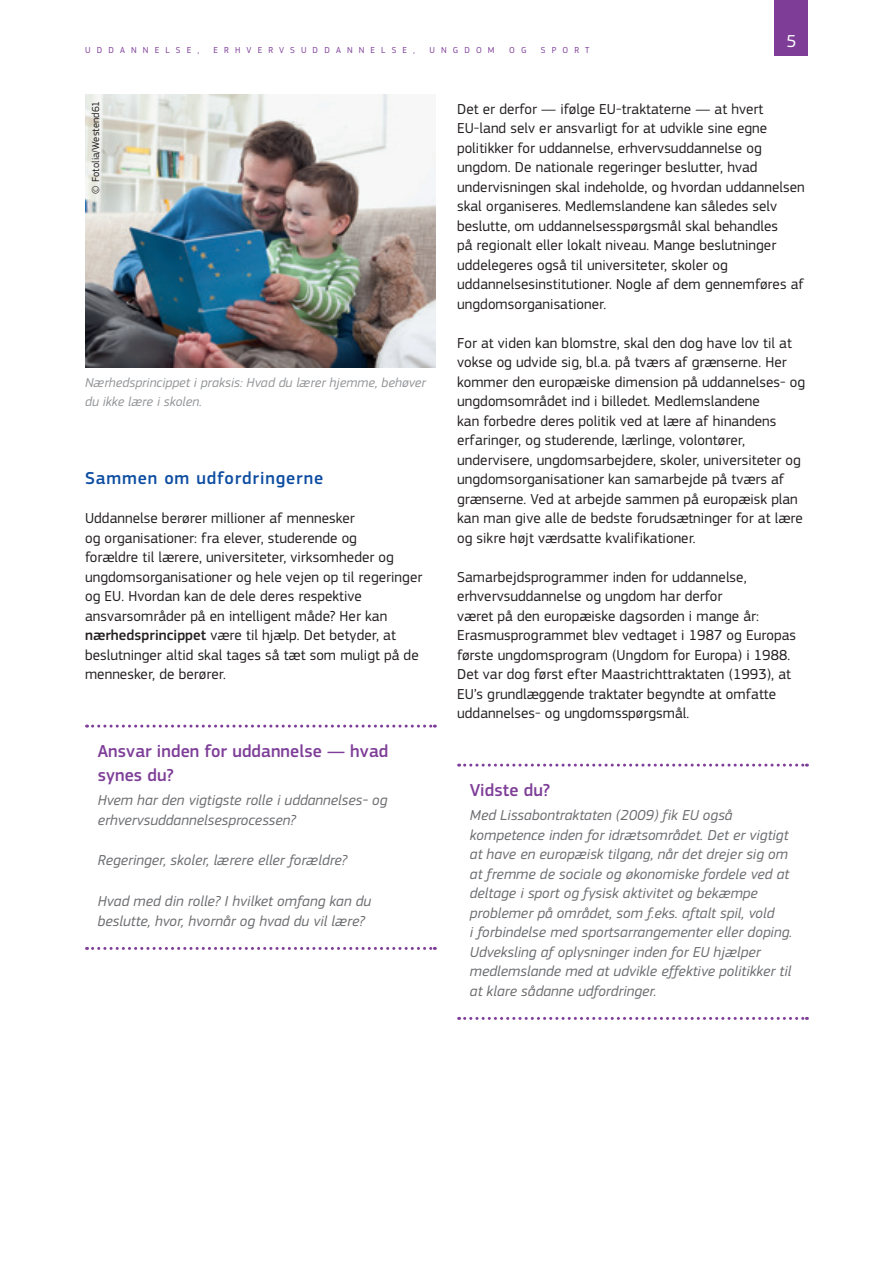
<style>
.page{position:relative;width:893px;height:1263px;background:#fff}
.page>*{position:absolute;margin:0;border:0;box-sizing:border-box;transform-origin:0 0}
.Box_Title{font:500 18px/24px "EC Square Sans Pro";letter-spacing:.005em;color:#7e3e98}
.Heading03{font:500 18px "EC Square Sans Pro";letter-spacing:.05em;color:#0d4da1}
.t1{font:18px "EC Square Sans Pro";color:#fff}
.BodyText{font:15px/19.5px "EC Square Sans Pro";letter-spacing:.005em;color:#231f20}
.Box_fin{font:italic 15px/19.5px "EC Square Sans Pro";letter-spacing:.005em;color:#6c6d70}
.Box{font:italic 15px/19.5px "EC Square Sans Pro";letter-spacing:.005em;color:#6c6d70}
.legende_L{font:italic 13.5px/19.5px "EC Square Sans Pro";letter-spacing:.005em;color:#939598}
.copyright_copy{font:10.5px "EC Square Sans Pro";letter-spacing:.005em;color:#231f20}
.t2{font:9px "EC Square Sans Pro";color:#7e3e98}
.s1{font-weight:500}
</style>
<div class="page">
<div style="left:775px;top:0;width:33px;height:55px;background:#7e3e98"></div>
<svg style="left:87px;top:725px;width:348px;height:3px"></svg>
<svg style="left:87px;top:947px;width:348px;height:3px"></svg>
<svg style="left:459px;top:764px;width:348px;height:3px"></svg>
<svg style="left:459px;top:1017px;width:348px;height:3px"></svg>
<img style="left:85px;top:94px;width:351px;height:273px">
<p class="t2" style="left:85px;top:45px;width:23px">U ddannelse</p>
<p class="t2" style="left:197px;top:45px;width:3px">,</p>
<p class="t2" style="left:214px;top:45px;width:10px">erh</p>
<p class="t2" style="left:247px;top:45px;width:20px">v er</p>
<p class="t2" style="left:279px;top:45px;width:23px">v suddannelse</p>
<p class="t2" style="left:413px;top:45px;width:3px">,</p>
<p class="t2" style="left:429px;top:45px;width:12px">ungdom</p>
<p class="t2" style="left:509px;top:45px;width:10px">og</p>
<p class="t2" style="left:541px;top:45px;width:11px">sport</p>
<p class="t1" style="left:786px;top:30px;width:12px">5</p>
<p class="copyright_copy" style="left:90px;top:193px;width:94px;rotate:-90deg">© Fotolia/Westend61</p>
<p class="legende_L" style="left:85px;top:373px;width:342px">Nærhedsprincippet i praksis: Hvad du lærer hjemme, behøver du ikke lære i skolen.</p>
<p class="Heading03" style="left:85px;top:468px;width:240px">Sammen om udfordringerne</p>
<p class="BodyText" style="left:85px;top:509px;width:339px">Uddannelse berører millioner af mennesker<br>og organisationer: fra elever, studerende og<br>forældre til lærere, universiteter, virksomheder og ungdomsorganisationer og hele vejen op til regeringer og EU. Hvordan kan de dele deres respektive ansvarsområder på en intelligent måde? Her kan <span class="s1">nærhedsprincippet</span> være til hjælp. Det betyder, at beslutninger altid skal tages så tæt som muligt på de mennesker, de berører.</p>
<p class="Box_Title" style="left:98px;top:740px;width:292px">Ansvar inden for uddannelse — hvad synes du?</p>
<p class="Box" style="left:98px;top:790px;width:291px">Hvem har den vigtigste rolle i uddannelses- og erhvervsuddannelsesprocessen?</p>
<p class="Box" style="left:98px;top:851px;width:251px">Regeringer, skoler, lærere eller forældre?</p>
<p class="Box_fin" style="left:98px;top:891px;width:275px">Hvad med din rolle? I hvilket omfang kan du beslutte, hvor, hvornår og hvad du vil lære?</p>
<p class="BodyText" style="left:457px;top:99px;width:349px">Det er derfor — ifølge EU‑traktaterne — at hvert EU‑land selv er ansvarligt for at udvikle sine egne politikker for uddannelse, erhvervsuddannelse og ungdom. De nationale regeringer beslutter, hvad undervisningen skal indeholde, og hvordan uddannelsen skal organiseres. Medlemslandene kan således selv beslutte, om uddannelsesspørgsmål skal behandles<br>på regionalt eller lokalt niveau. Mange beslutninger uddelegeres også til universiteter, skoler og uddannelsesinstitutioner. Nogle af dem gennemføres af ungdomsorganisationer.</p>
<p class="BodyText" style="left:457px;top:333px;width:349px">For at viden kan blomstre, skal den dog have lov til at vokse og udvide sig, bl.a. på tværs af grænserne. Her kommer den europæiske dimension på uddannelses- og ungdomsområdet ind i billedet. Medlemslandene<br>kan forbedre deres politik ved at lære af hinandens erfaringer, og studerende, lærlinge, volontører, undervisere, ungdomsarbejdere, skoler, universiteter og ungdomsorganisationer kan samarbejde på tværs af grænserne. Ved at arbejde sammen på europæisk plan kan man give alle de bedste forudsætninger for at lære og sikre højt værdsatte kvalifikationer.</p>
<p class="BodyText" style="left:457px;top:567px;width:340px">Samarbejdsprogrammer inden for uddannelse, erhvervsuddannelse og ungdom har derfor<br>været på den europæiske dagsorden i mange år:<br>Erasmusprogrammet blev vedtaget i 1987 og Europas første ungdomsprogram (Ungdom for Europa) i 1988.<br>Det var dog først efter Maastrichttraktaten (1993), at EU’s grundlæggende traktater begyndte at omfatte uddannelses- og ungdomsspørgsmål.</p>
<p class="Box_Title" style="left:470px;top:779px;width:82px">Vidste du?</p>
<p class="Box_fin" style="left:470px;top:805px;width:324px">Med Lissabontraktaten (2009) fik EU også kompetence inden for idrætsområdet. Det er vigtigt at have en europæisk tilgang, når det drejer sig om at fremme de sociale og økonomiske fordele ved at deltage i sport og fysisk aktivitet og bekæmpe problemer på området, som f.eks. aftalt spil, vold<br>i forbindelse med sportsarrangementer eller doping.<br>Udveksling af oplysninger inden for EU hjælper medlemslande med at udvikle effektive politikker til at klare sådanne udfordringer.</p>
</div>
